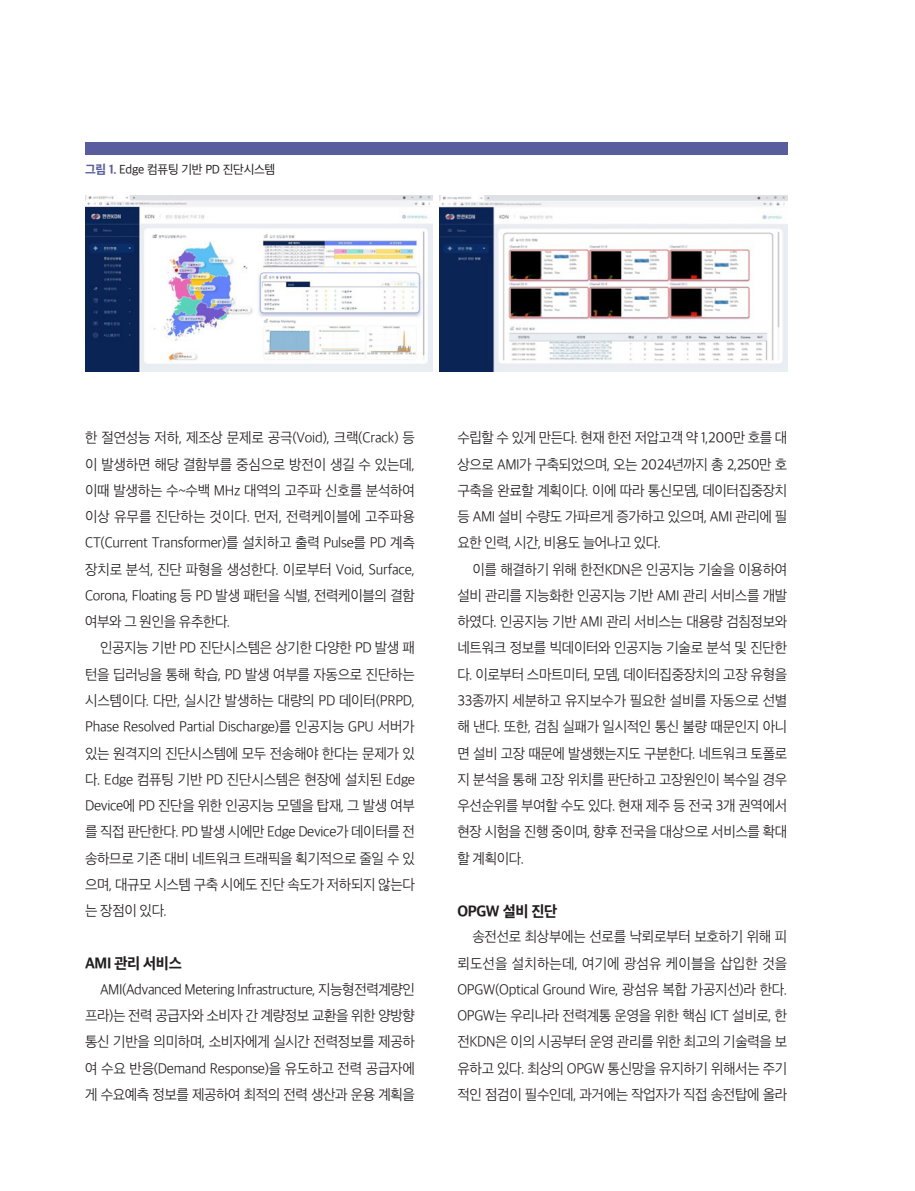
<style>
.page{position:relative;width:915px;height:1191px;background:#fff}
.page>*{position:absolute;margin:0;border:0;box-sizing:border-box;transform-origin:0 0}
.중제_10_5{font:800 15.75px "Apple SD Gothic Neo";letter-spacing:-.025em;color:#231f20;scale:.96 1}
.본문고딕_10{font:300 15px/26.2px "Apple SD Gothic Neo";letter-spacing:-.025em;color:#231f20;text-align:justify;scale:.96 1}
.표_그림_제목_8_5{font:12.75px "Apple SD Gothic Neo";letter-spacing:-.02em;color:#231f20}
.s1{font-weight:800;color:#5a5d9d}
</style>
<div class="page">
<div style="left:85px;top:142px;width:702px;height:13px;background:#5a5d9d"></div>
<img style="left:85px;top:196px;width:347px;height:175px">
<img style="left:439px;top:196px;width:348px;height:176px">
<p class="표_그림_제목_8_5" style="left:85px;top:162px;width:192px"><span class="s1">그림 1.</span> Edge 컴퓨팅 기반 PD 진단시스템</p>
<p class="본문고딕_10" style="left:85px;top:426px;width:345px">한 절연성능 저하, 제조상 문제로 공극(Void), 크랙(Crack) 등 이 발생하면 해당 결함부를 중심으로 방전이 생길 수 있는데, 이때 발생하는 수~수백 MHz 대역의 고주파 신호를 분석하여 이상 유무를 진단하는 것이다. 먼저, 전력케이블에 고주파용 CT(Current Transformer)를 설치하고 출력 Pulse를 PD 계측 장치로 분석, 진단 파형을 생성한다. 이로부터 Void, Surface, Corona, Floating 등 PD 발생 패턴을 식별, 전력케이블의 결함 여부와 그 원인을 유추한다.</p>
<p class="본문고딕_10" style="left:85px;top:636px;width:345px;text-indent:15px">인공지능 기반 PD 진단시스템은 상기한 다양한 PD 발생 패 턴을 딥러닝을 통해 학습, PD 발생 여부를 자동으로 진단하는 시스템이다. 다만, 실시간 발생하는 대량의 PD 데이터(PRPD, Phase Resolved Partial Discharge)를 인공지능 GPU 서버가 있는 원격지의 진단시스템에 모두 전송해야 한다는 문제가 있 다. Edge 컴퓨팅 기반 PD 진단시스템은 현장에 설치된 Edge Device에 PD 진단을 위한 인공지능 모델을 탑재, 그 발생 여부 를 직접 판단한다. PD 발생 시에만 Edge Device가 데이터를 전 송하므로 기존 대비 네트워크 트래픽을 획기적으로 줄일 수 있 으며, 대규모 시스템 구축 시에도 진단 속도가 저하되지 않는다 는 장점이 있다.</p>
<p class="중제_10_5" style="left:85px;top:955px;width:102px">AMI 관리 서비스</p>
<p class="본문고딕_10" style="left:85px;top:977px;width:345px;text-indent:15px">AMI(Advanced Metering Infrastructure, 지능형전력계량인 프라)는 전력 공급자와 소비자 간 계량정보 교환을 위한 양방향 통신 기반을 의미하며, 소비자에게 실시간 전력정보를 제공하 여 수요 반응(Demand Response)을 유도하고 전력 공급자에 게 수요예측 정보를 제공하여 최적의 전력 생산과 운용 계획을</p>
<p class="본문고딕_10" style="left:457px;top:426px;width:345px">수립할 수 있게 만든다. 현재 한전 저압고객 약 1,200만 호를 대 상으로 AMI가 구축되었으며, 오는 2024년까지 총 2,250만 호 구축을 완료할 계획이다. 이에 따라 통신모뎀, 데이터집중장치 등 AMI 설비 수량도 가파르게 증가하고 있으며, AMI 관리에 필 요한 인력, 시간, 비용도 늘어나고 있다.</p>
<p class="본문고딕_10" style="left:457px;top:557px;width:345px;text-indent:15px">이를 해결하기 위해 한전KDN은 인공지능 기술을 이용하여 설비 관리를 지능화한 인공지능 기반 AMI 관리 서비스를 개발 하였다. 인공지능 기반 AMI 관리 서비스는 대용량 검침정보와 네트워크 정보를 빅데이터와 인공지능 기술로 분석 및 진단한 다. 이로부터 스마트미터, 모뎀, 데이터집중장치의 고장 유형을 33종까지 세분하고 유지보수가 필요한 설비를 자동으로 선별 해 낸다. 또한, 검침 실패가 일시적인 통신 불량 때문인지 아니 면 설비 고장 때문에 발생했는지도 구분한다. 네트워크 토폴로 지 분석을 통해 고장 위치를 판단하고 고장원인이 복수일 경우 우선순위를 부여할 수도 있다. 현재 제주 등 전국 3개 권역에서 현장 시험을 진행 중이며, 향후 전국을 대상으로 서비스를 확대 할 계획이다.</p>
<p class="중제_10_5" style="left:457px;top:902px;width:105px">OPGW 설비 진단</p>
<p class="본문고딕_10" style="left:457px;top:924px;width:345px;text-indent:15px">송전선로 최상부에는 선로를 낙뢰로부터 보호하기 위해 피 뢰도선을 설치하는데, 여기에 광섬유 케이블을 삽입한 것을 OPGW(Optical Ground Wire, 광섬유 복합 가공지선)라 한다.<br>OPGW는 우리나라 전력계통 운영을 위한 핵심 ICT 설비로, 한 전KDN은 이의 시공부터 운영 관리를 위한 최고의 기술력을 보 유하고 있다. 최상의 OPGW 통신망을 유지하기 위해서는 주기 적인 점검이 필수인데, 과거에는 작업자가 직접 송전탑에 올라</p>
</div>
